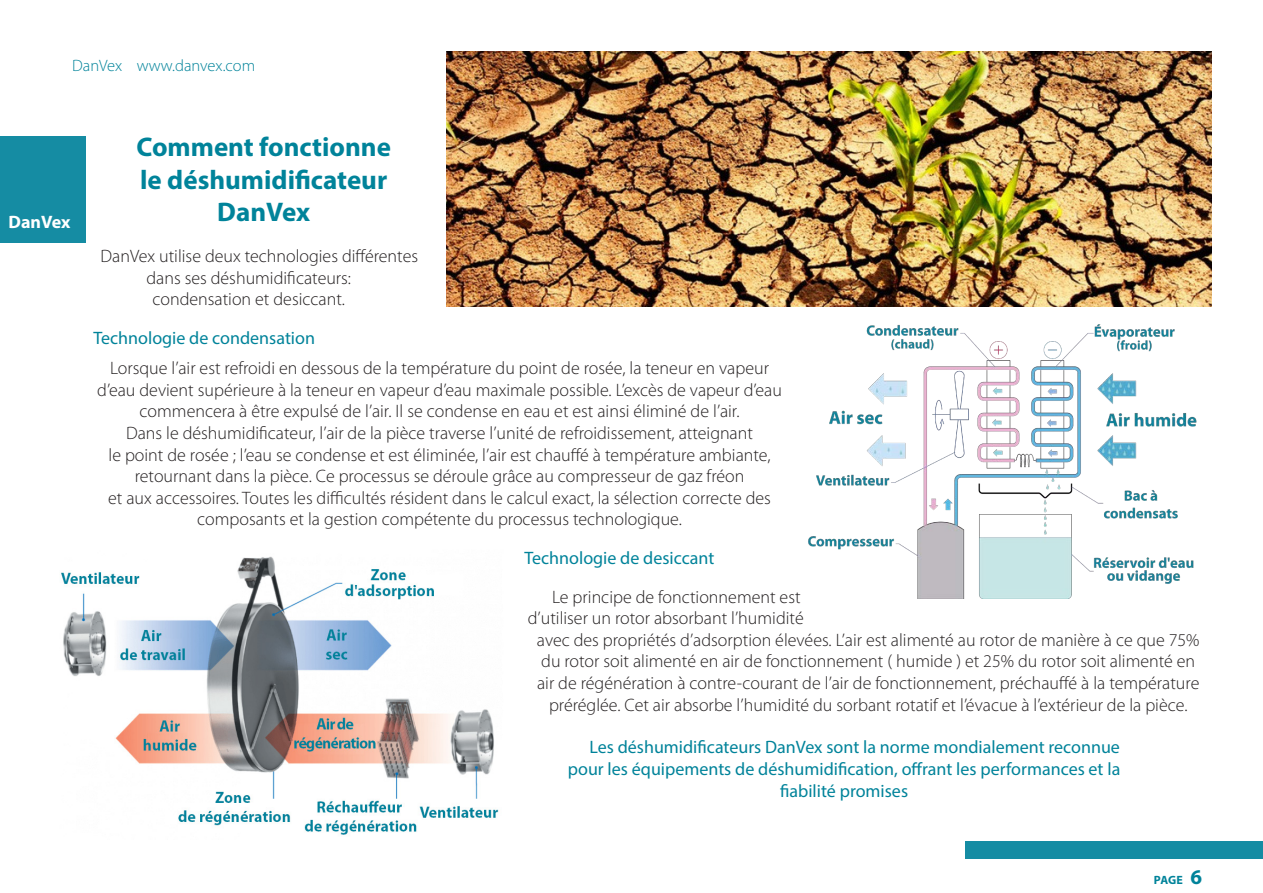
<style>
.page{position:relative;width:1263px;height:893px;background:#fff}
.page>*{position:absolute;margin:0;border:0;box-sizing:border-box;transform-origin:0 0}
.t1{font:700 27px/32.4px "Myriad Pro";color:#00839a;text-align:center}
.t2{font:300 18px/21.6px "Myriad Pro";color:#231f20;text-align:center}
.t3{font:18px "Myriad Pro";color:#00839a}
.t4{font:700 18px "Myriad Pro";color:#fff}
.t5{font:300 16.5px "Myriad Pro";color:#00839a}
.t6{font:700 12px "Myriad Pro";color:#00839a}
.s1{font-size:21px}
</style>
<div class="page">
<div style="left:965px;top:842px;width:298px;height:17px;background:#158ca3"></div>
<div style="left:0;top:136px;width:85px;height:106px;background:#158ca3"></div>
<img style="left:446px;top:51px;width:766px;height:255px">
<img style="left:61px;top:556px;width:438px;height:279px">
<img style="left:808px;top:324px;width:389px;height:274px">
<p class="t5" style="left:72px;top:56px;width:184px">DanVex www.danvex.com</p>
<p class="t4" style="left:9px;top:210px;width:63px">DanVex</p>
<h1 class="t1" style="left:136px;top:130px;width:256px">Comment fonctionne le déshumidificateur<br>DanVex</h1>
<p class="t2" style="left:101px;top:245px;width:319px">DanVex utilise deux technologies différentes</p>
<p class="t2" style="left:146px;top:267px;width:206px">dans ses déshumidificateurs:</p>
<p class="t2" style="left:152px;top:288px;width:194px">condensation et desiccant.</p>
<p class="t3" style="left:94px;top:327px;width:223px">Technologie de condensation</p>
<p class="t2" style="left:97px;top:357px;width:686px">Lorsque l’air est refroidi en dessous de la température du point de rosée, la teneur en vapeur d’eau devient supérieure à la teneur en vapeur d’eau maximale possible. L’excès de vapeur d’eau commencera à être expulsé de l’air. Il se condense en eau et est ainsi éliminé de l’air.<br>Dans le déshumidificateur, l’air de la pièce traverse l’unité de refroidissement, atteignant<br>le point de rosée ; l’eau se condense et est éliminée, l’air est chauffé à température ambiante, retournant dans la pièce. Ce processus se déroule grâce au compresseur de gaz fréon<br>et aux accessoires. Toutes les difficultés résident dans le calcul exact, la sélection correcte des composants et la gestion compétente du processus technologique.</p>
<p class="t3" style="left:525px;top:547px;width:191px">Technologie de desiccant</p>
<p class="t2" style="left:552px;top:586px;width:250px">Le principe de fonctionnement est</p>
<p class="t2" style="left:528px;top:607px;width:277px">d’utiliser un rotor absorbant l’humidité</p>
<p class="t2" style="left:537px;top:629px;width:664px">avec des propriétés d’adsorption élevées. L’air est alimenté au rotor de manière à ce que 75%</p>
<p class="t2" style="left:541px;top:650px;width:656px">du rotor soit alimenté en air de fonctionnement ( humide ) et 25% du rotor soit alimenté en</p>
<p class="t2" style="left:537px;top:672px;width:664px">air de régénération à contre-courant de l’air de fonctionnement, préchauffé à la température</p>
<p class="t2" style="left:549px;top:694px;width:640px">préréglée. Cet air absorbe l’humidité du sorbant rotatif et l’évacue à l’extérieur de la pièce.</p>
<p class="t3" style="left:589px;top:736px;width:532px">Les déshumidificateurs DanVex sont la norme mondialement reconnue</p>
<p class="t3" style="left:568px;top:758px;width:554px">pour les équipements de déshumidification, offrant les performances et la</p>
<p class="t3" style="left:780px;top:779px;width:130px">fiabilité promises</p>
<p class="t6" style="left:1154px;top:872px;width:50px">PAGE <span class="s1">6</span></p>
</div>
